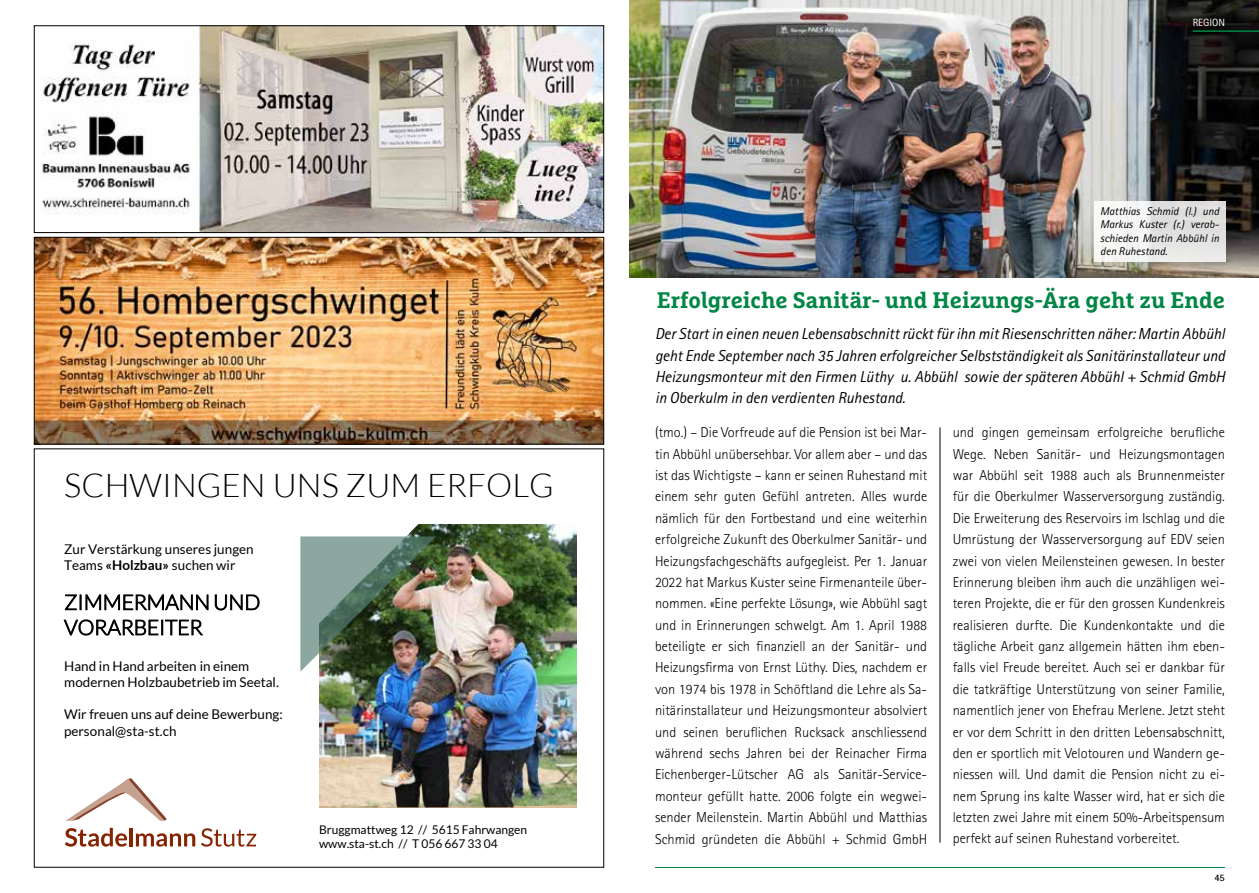
<style>
.page{position:relative;width:1259px;height:893px;background:#fff}
.page>*{position:absolute;margin:0;border:0;box-sizing:border-box;transform-origin:0 0}
.t1{font:300 32.85px "Lato";letter-spacing:.005em;color:#000}
.t2{font:700 22.5px "Marselis Slab Pro";color:#008645}
.t3{font:300 21px/25.2px "Lato";letter-spacing:-.005em;color:#000}
.t4{font:italic 15.9px/21.3px "Rotis Sans Serif Std";color:#000;text-align:justify}
.t5{font:300 14.4px/21.3px "Rotis Sans Serif Std";color:#000;text-align:justify}
.t6{font:13.5px/16.2px "Lato";color:#000}
.t7{font:12px/14.2px "Lato";color:#000}
.t8{font:italic 11.25px/13.5px "Rotis Sans Serif Std";color:#000;text-align:justify}
.t9{font:10.5px "Rotis Sans Serif Std";color:#fff}
.t10{font:700 9.9px "Rotis Sans Serif Std";color:#000}
.s1{font-weight:700}
</style>
<div class="page">
<img style="left:320px;top:525px;width:256px;height:282px">
<img style="left:320px;top:524px;width:101px;height:12px">
<img style="left:300px;top:536px;width:136px;height:136px">
<svg style="left:66px;top:778px;width:101px;height:43px"></svg>
<svg style="left:65px;top:828px;width:62px;height:19px"></svg>
<hr style="left:130px;top:828px;width:3px;height:18px;background:#862300">
<svg style="left:136px;top:833px;width:59px;height:14px"></svg>
<svg style="left:201px;top:828px;width:55px;height:19px"></svg>
<img style="left:42px;top:28px;width:560px;height:203px">
<div style="left:34px;top:26px;width:570px;height:207px;border:1px solid #000"></div>
<img style="left:36px;top:239px;width:566px;height:203px">
<div style="left:34px;top:237px;width:570px;height:207px;border:1px solid #000"></div>
<img style="left:629px;top:0;width:630px;height:277px">
<hr style="left:939px;top:427px;width:1px;height:416px;background:#000">
<div style="left:1094px;top:201px;width:131px;height:61px;background:linear-gradient(to right,#f9faf9,#dcdbdb)"></div>
<hr style="left:1192px;top:30px;width:67px;height:2px;background:#008645">
<hr style="left:655px;top:867px;width:570px;height:1px;background:#008645">
<h1 class="t1" style="left:64px;top:467px;width:491px">SCHWINGEN UNS ZUM ERFOLG</h1>
<p class="t6" style="left:64px;top:541px;width:191px">Zur Verstärkung unseres jungen<br>Teams <span class="s1">«Holzbau»</span> suchen wir</p>
<h3 class="t3" style="left:64px;top:590px;width:198px">ZIMMERMANN UND<br>VORARBEITER</h3>
<p class="t6" style="left:64px;top:658px;width:216px">Hand in Hand arbeiten in einem modernen Holzbaubetrieb im Seetal.</p>
<p class="t6" style="left:64px;top:706px;width:220px">Wir freuen uns auf deine Bewerbung: personal@sta-st.ch</p>
<p class="t7" style="left:319px;top:822px;width:210px">Bruggmattweg 12 // 5615 Fahrwangen www.sta-st.ch // T 056 667 33 04</p>
<p class="t9" style="left:1192px;top:16px;width:34px">REGION</p>
<p class="t8" style="left:1100px;top:204px;width:120px">Matthias Schmid (l.) und Markus Kuster (r.) verab&shy;schieden Martin Abbühl in den Ruhestand.</p>
<h2 class="t2" style="left:657px;top:286px;width:570px">Erfolgreiche Sanitär- und Heizungs-Ära geht zu Ende</h2>
<p class="t4" style="left:655px;top:323px;width:571px">Der Start in einen neuen Lebensabschnitt rückt für ihn mit Riesenschritten näher: Martin Abbühl geht Ende September nach 35 Jahren erfolgreicher Selbstständigkeit als Sanitärinstallateur und Heizungsmonteur mit den Firmen Lüthy u. Abbühl sowie der späteren Abbühl + Schmid GmbH in Oberkulm in den verdienten Ruhestand.</p>
<p class="t5" style="left:655px;top:422px;width:274px">(tmo.) – Die Vorfreude auf die Pension ist bei Mar&shy;tin Abbühl unübersehbar. Vor allem aber – und das ist das Wichtigste – kann er seinen Ruhestand mit einem sehr guten Gefühl antreten. Alles wurde nämlich für den Fortbestand und eine weiterhin erfolgreiche Zukunft des Oberkulmer Sanitär- und Heizungsfachgeschäfts aufgegleist. Per 1. Januar 2022 hat Markus Kuster seine Firmenanteile über&shy;nommen. «Eine perfekte Lösung», wie Abbühl sagt und in Erinnerungen schwelgt. Am 1. April 1988 beteiligte er sich finanziell an der Sanitär- und Heizungsfirma von Ernst Lüthy. Dies, nachdem er von 1974 bis 1978 in Schöftland die Lehre als Sa&shy;nitärinstallateur und Heizungsmonteur absolviert und seinen beruflichen Rucksack anschliessend während sechs Jahren bei der Reinacher Firma Eichenberger-Lütscher AG als Sanitär-Service&shy;monteur gefüllt hatte. 2006 folgte ein wegwei&shy;sender Meilenstein. Martin Abbühl und Matthias Schmid gründeten die Abbühl + Schmid GmbH</p>
<p class="t5" style="left:952px;top:422px;width:274px">und gingen gemeinsam erfolgreiche berufliche Wege. Neben Sanitär- und Heizungsmontagen war Abbühl seit 1988 auch als Brunnenmeister für die Oberkulmer Wasserversorgung zuständig.<br>Die Erweiterung des Reservoirs im Ischlag und die Umrüstung der Wasserversorgung auf EDV seien zwei von vielen Meilensteinen gewesen. In bester Erinnerung bleiben ihm auch die unzähligen wei&shy;teren Projekte, die er für den grossen Kundenkreis realisieren durfte. Die Kundenkontakte und die tägliche Arbeit ganz allgemein hätten ihm eben&shy;falls viel Freude bereitet. Auch sei er dankbar für die tatkräftige Unterstützung von seiner Familie, namentlich jener von Ehefrau Merlene. Jetzt steht er vor dem Schritt in den dritten Lebensabschnitt, den er sportlich mit Velotouren und Wandern ge&shy;niessen will. Und damit die Pension nicht zu ei&shy;nem Sprung ins kalte Wasser wird, hat er sich die letzten zwei Jahre mit einem 50%-Arbeitspensum perfekt auf seinen Ruhestand vorbereitet.</p>
<p class="t10" style="left:1214px;top:871px;width:12px">45</p>
</div>
